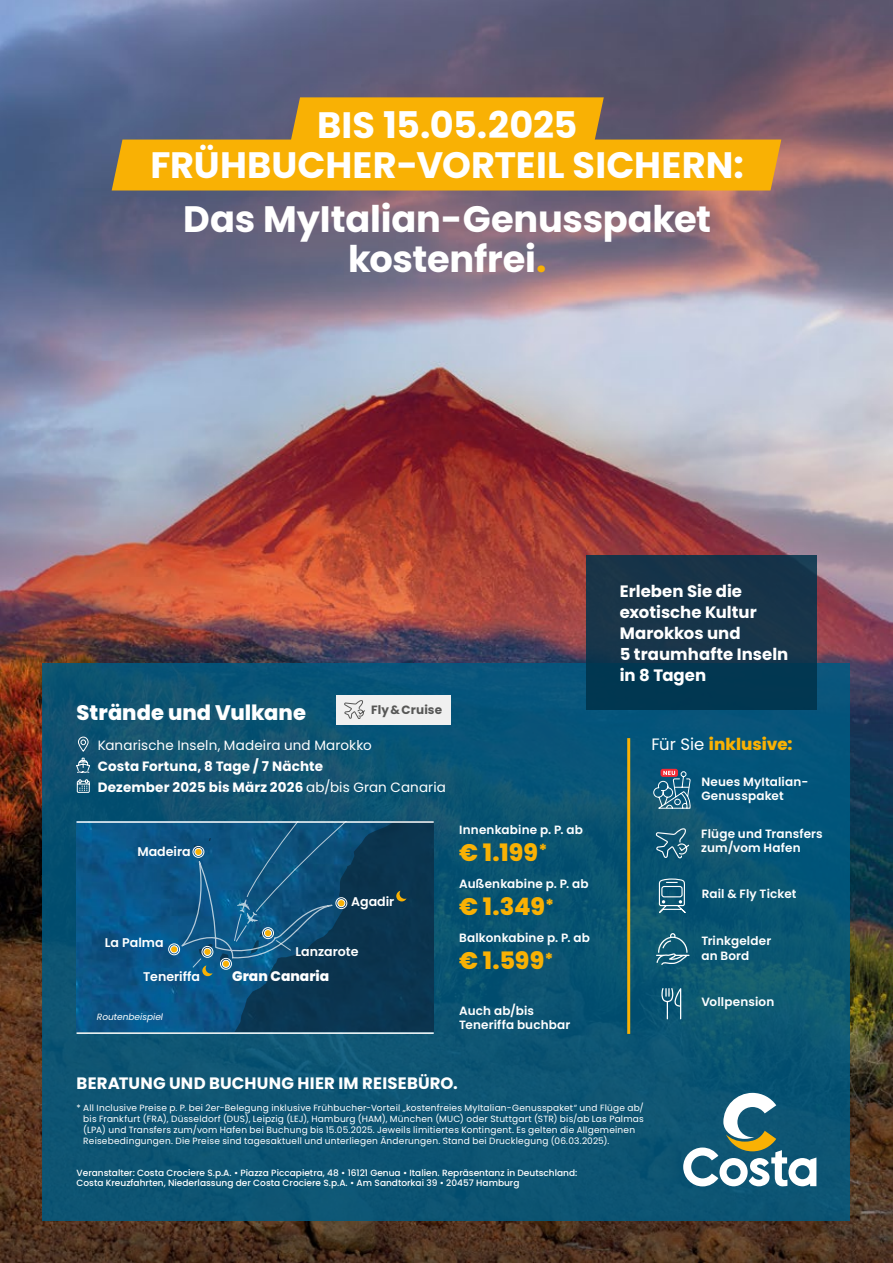
<style>
.page{position:relative;width:893px;height:1263px;background:#fff}
.page>*{position:absolute;margin:0;border:0;box-sizing:border-box;transform-origin:0 0}
.t1{font:700 36.75px/40px "Poppins";letter-spacing:-.005em;color:#fff;text-align:center}
.t2{font:800 24px "Poppins";color:#f9b104}
.t3{font:800 21px "Poppins";color:#fff}
.t4{font:700 16.5px/21px "Poppins";letter-spacing:.005em;color:#fff}
.t5{font:800 16.5px "Poppins";color:#f9b104}
.t6{font:800 13.8px "Poppins";color:#fff}
.t7{font:700 13.5px/21px "Poppins";letter-spacing:.01em;color:#fff}
.t8{font:13.5px "Poppins";letter-spacing:.01em;color:#fff}
.t9{font:600 12.6px "Poppins";color:#fff}
.t10{font:600 12px/14.4px "Poppins";letter-spacing:.015em;color:#fff}
.t11{font:700 12px "Poppins";letter-spacing:.01em;color:#575756}
.t12{font:9px/10.8px "Poppins";letter-spacing:.025em;color:#fff}
.t13{font:500 9px/10.8px "Poppins";color:#fff}
.t14{font:italic 9px "Poppins";color:#fff}
.s1{color:#f9b104}
.s2{font-weight:400}
.s3{font-weight:400;color:#fff}
</style>
<div class="page">
<img style="left:0;top:0;width:893px;height:835px">
<svg style="left:0;top:835px;width:893px;height:428px;background:#453221"></svg>
<div style="left:43px;top:663px;width:807px;height:557px;background:#0c5573"></div>
<img style="left:77px;top:823px;width:107px;height:209px">
<svg style="left:184px;top:823px;width:250px;height:209px;background:#0a3d5e"></svg>
<div style="left:171px;top:946px;width:7px;height:7px;background:#f9b104;border-radius:50%"></div>
<div style="left:168px;top:944px;width:12px;height:11px;border:1px solid #fff;border-radius:50%"></div>
<div style="left:170px;top:945px;width:8px;height:8px;border:1px solid #fff;border-radius:50%"></div>
<svg style="left:181px;top:823px;width:246px;height:153px"></svg>
<hr style="left:77px;top:1032px;width:357px;height:2px;background:#fff">
<hr style="left:77px;top:821px;width:357px;height:2px;background:#fff">
<svg style="left:78px;top:737px;width:11px;height:15px"></svg>
<svg style="left:76px;top:758px;width:14px;height:15px"></svg>
<svg style="left:77px;top:779px;width:13px;height:14px"></svg>
<svg style="left:683px;top:1093px;width:133px;height:93px"></svg>
<hr style="left:627px;top:738px;width:3px;height:296px;background:#f9b104">
<div style="left:586px;top:555px;width:230px;height:154px;background:linear-gradient(to bottom,#1f3346,#033751)"></div>
<div style="left:336px;top:695px;width:115px;height:29px;background:#f0f0f0"></div>
<svg style="left:344px;top:693px;width:21px;height:26px"></svg>
<svg style="left:661px;top:988px;width:20px;height:31px"></svg>
<svg style="left:660px;top:769px;width:18px;height:8px"></svg>
<svg style="left:653px;top:771px;width:38px;height:38px"></svg>
<svg style="left:630px;top:827px;width:60px;height:138px"></svg>
<svg style="left:112px;top:97px;width:669px;height:93px;background:#d09a21"></svg>
<h1 class="t1" style="left:151px;top:105px;width:595px">BIS 15.05.2025<br>FRÜHBUCHER-VORTEIL SICHERN:</h1>
<h1 class="t1" style="left:183px;top:199px;width:529px">Das MyItalian-Genusspaket kostenfrei<span class="s1">.</span></h1>
<h3 class="t3" style="left:77px;top:700px;width:231px">Strände und Vulkane</h3>
<h3 class="t8" style="left:98px;top:737px;width:275px">Kanarische Inseln, Madeira und Marokko</h3>
<h3 class="t7" style="left:98px;top:755px;width:350px">Costa Fortuna, 8 Tage / 7 Nächte<br>Dezember 2025 bis März 2026 <span class="s2">ab/bis Gran Canaria</span></h3>
<h3 class="t11" style="left:371px;top:702px;width:73px">Fly&amp;Cruise</h3>
<h3 class="t9" style="left:137px;top:844px;width:55px">Madeira</h3>
<h3 class="t9" style="left:105px;top:935px;width:60px">La Palma</h3>
<h3 class="t9" style="left:143px;top:969px;width:58px">Teneriffa</h3>
<p class="t14" style="left:97px;top:1011px;width:68px">Routenbeispiel</p>
<h3 class="t9" style="left:351px;top:894px;width:45px">Agadir</h3>
<h3 class="t9" style="left:295px;top:945px;width:65px">Lanzarote</h3>
<h3 class="t6" style="left:232px;top:968px;width:99px">Gran Canaria</h3>
<h3 class="t10" style="left:459px;top:822px;width:125px">Innenkabine p. P. ab</h3>
<h2 class="t2" style="left:459px;top:838px;width:90px">€ 1.199<sup>*</sup></h2>
<h3 class="t10" style="left:459px;top:877px;width:131px">Außenkabine p. P. ab</h3>
<h2 class="t2" style="left:459px;top:893px;width:97px">€ 1.349<sup>*</sup></h2>
<h3 class="t10" style="left:459px;top:931px;width:132px">Balkonkabine p. P. ab</h3>
<h2 class="t2" style="left:459px;top:947px;width:96px">€ 1.599<sup>*</sup></h2>
<h3 class="t10" style="left:459px;top:1003px;width:113px">Auch ab/bis<br>Teneriffa buchbar</h3>
<h3 class="t4" style="left:77px;top:1073px;width:383px">BERATUNG UND BUCHUNG HIER IM REISEBÜRO.</h3>
<h3 class="t4" style="left:620px;top:581px;width:170px">Erleben Sie die exotische Kultur<br>Marokkos und<br>5 traumhafte Inseln in 8 Tagen</h3>
<h3 class="t5" style="left:651px;top:734px;width:142px"><span class="s3">Für Sie</span> inklusive:</h3>
<h3 class="t10" style="left:701px;top:774px;width:109px">Neues MyItalian-<br>Genusspaket</h3>
<h3 class="t10" style="left:701px;top:826px;width:123px">Flüge und Transfers zum/vom Hafen</h3>
<h3 class="t10" style="left:702px;top:886px;width:96px">Rail &amp; Fly Ticket</h3>
<h3 class="t10" style="left:701px;top:934px;width:71px">Trinkgelder an Bord</h3>
<h3 class="t10" style="left:701px;top:995px;width:74px">Vollpension</h3>
<p class="t12" style="left:83px;top:1103px;width:562px;text-indent:-7px">* All Inclusive Preise p. P. bei 2er-Belegung inklusive Frühbucher-Vorteil „kostenfreies MyItalian-Genusspaket“ und Flüge ab/ bis Frankfurt (FRA), Düsseldorf (DUS), Leipzig (LEJ), Hamburg (HAM), München (MUC) oder Stuttgart (STR) bis/ab Las Palmas (LPA) und Transfers zum/vom Hafen bei Buchung bis 15.05.2025. Jeweils limitiertes Kontingent. Es gelten die Allgemeinen Reisebedingungen. Die Preise sind tagesaktuell und unterliegen Änderungen. Stand bei Drucklegung (06.03.2025).</p>
<p class="t13" style="left:77px;top:1167px;width:502px">Veranstalter: Costa Crociere S.p.A. • Piazza Piccapietra, 48 • 16121 Genua • Italien. Repräsentanz in Deutschland:<br>Costa Kreuzfahrten, Niederlassung der Costa Crociere S.p.A. • Am Sandtorkai 39 • 20457 Hamburg</p>
</div>
